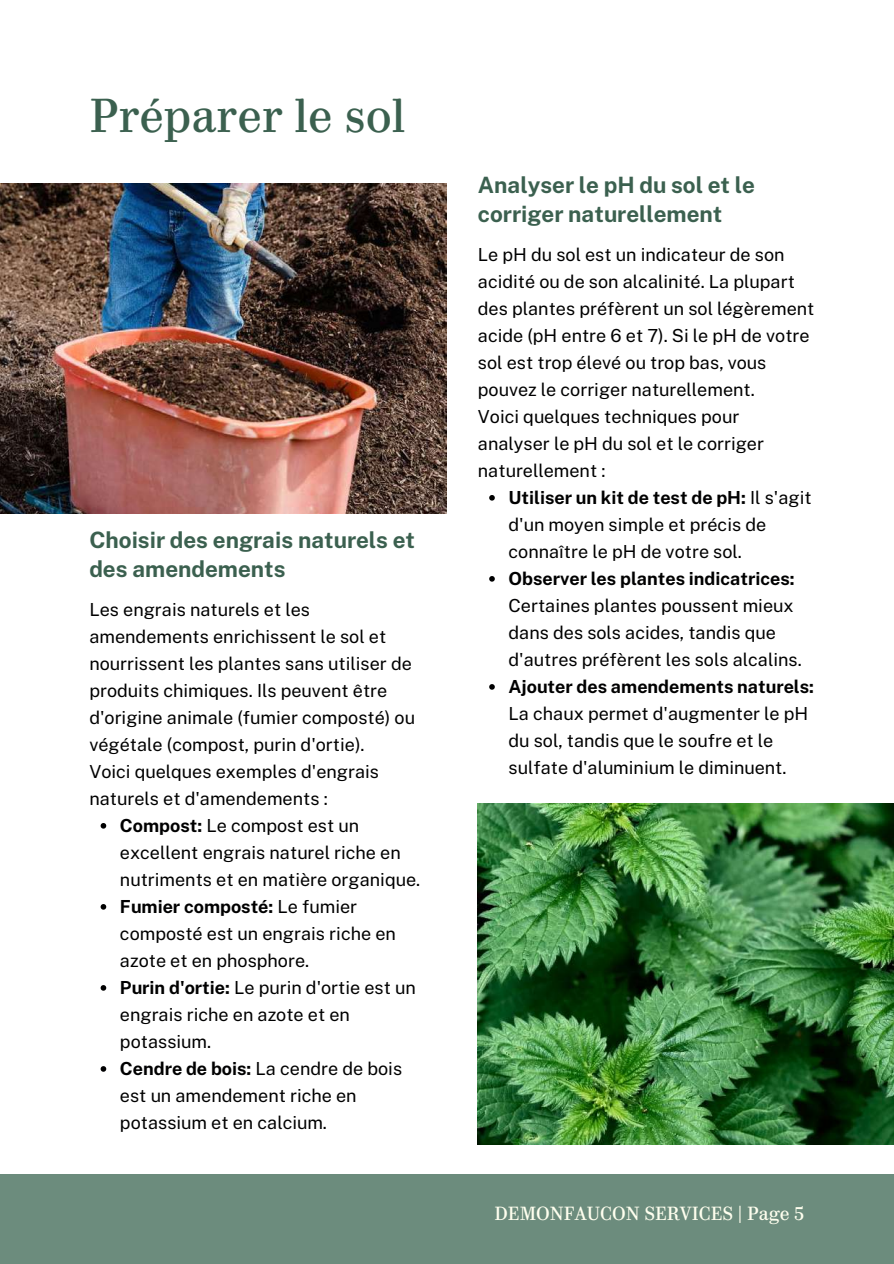
<style>
.page{position:relative;width:894px;height:1264px;background:#fff}
.page>*{position:absolute;margin:0;border:0;box-sizing:border-box;transform-origin:0 0}
.t1{font:45px "Parmigiano Piccolo HL";color:#3b604f}
.t2{font:700 22.5px/29.2px "Public Sans";color:#3b604f}
.t3{font:18px/27px "Public Sans";color:#000001}
.t4{font:700 18px "Public Sans";color:#000001}
.t5{font:18px "Parmigiano Piccolo HL";color:#ffffef}
.s1{font-weight:700}
.s2{font-weight:400}
</style>
<div class="page">
<div style="left:0;top:1174px;width:893px;height:89px;background:#6c8c7d"></div>
<img style="left:0;top:184px;width:447px;height:329px">
<svg style="left:101px;top:823px;width:5px;height:5px"></svg>
<svg style="left:101px;top:904px;width:5px;height:5px"></svg>
<svg style="left:101px;top:985px;width:5px;height:5px"></svg>
<svg style="left:101px;top:1066px;width:5px;height:5px"></svg>
<svg style="left:489px;top:495px;width:5px;height:5px"></svg>
<svg style="left:489px;top:576px;width:5px;height:5px"></svg>
<svg style="left:489px;top:684px;width:5px;height:5px"></svg>
<img style="left:478px;top:803px;width:415px;height:341px">
<h1 class="t1" style="left:89px;top:87px;width:317px">Préparer le sol</h1>
<p class="t2" style="left:89px;top:525px;width:327px">Choisir des engrais naturels et des amendements</p>
<p class="t3" style="left:89px;top:596px;width:222px">Les engrais naturels et les</p>
<p class="t3" style="left:89px;top:623px;width:298px">amendements enrichissent le sol et</p>
<p class="t3" style="left:89px;top:650px;width:324px">nourrissent les plantes sans utiliser de</p>
<p class="t3" style="left:89px;top:677px;width:299px">produits chimiques. Ils peuvent être</p>
<p class="t3" style="left:89px;top:704px;width:327px">d'origine animale (fumier composté) ou</p>
<p class="t3" style="left:89px;top:731px;width:277px">végétale (compost, purin d'ortie).</p>
<p class="t3" style="left:89px;top:758px;width:291px">Voici quelques exemples d'engrais</p>
<p class="t3" style="left:89px;top:785px;width:240px">naturels et d'amendements :</p>
<p class="t3" style="left:120px;top:812px;width:241px"><span class="s1">Compost:</span> Le compost est un</p>
<p class="t3" style="left:120px;top:839px;width:282px">excellent engrais naturel riche en</p>
<p class="t3" style="left:120px;top:866px;width:301px">nutriments et en matière organique.</p>
<p class="t4" style="left:120px;top:896px;width:239px">Fumier composté: <span class="s2">Le fumier</span></p>
<p class="t3" style="left:120px;top:920px;width:277px">composté est un engrais riche en</p>
<p class="t3" style="left:120px;top:947px;width:191px">azote et en phosphore.</p>
<p class="t3" style="left:120px;top:974px;width:297px"><span class="s1">Purin d'ortie:</span> Le purin d'ortie est un</p>
<p class="t3" style="left:120px;top:1001px;width:231px">engrais riche en azote et en</p>
<p class="t3" style="left:120px;top:1028px;width:93px">potassium.</p>
<p class="t3" style="left:120px;top:1055px;width:284px"><span class="s1">Cendre de bois:</span> La cendre de bois</p>
<p class="t3" style="left:120px;top:1082px;width:238px">est un amendement riche en</p>
<p class="t3" style="left:120px;top:1109px;width:208px">potassium et en calcium.</p>
<p class="t2" style="left:478px;top:170px;width:278px">Analyser le pH du sol et le corriger naturellement</p>
<p class="t3" style="left:478px;top:241px;width:338px">Le pH du sol est un indicateur de son acidité ou de son alcalinité. La plupart des plantes préfèrent un sol légèrement acide (pH entre 6 et 7). Si le pH de votre sol est trop élevé ou trop bas, vous pouvez le corriger naturellement.<br>Voici quelques techniques pour analyser le pH du sol et le corriger naturellement :</p>
<p class="t3" style="left:508px;top:484px;width:304px"><span class="s1">Utiliser un kit de test de pH:</span> Il s'agit d'un moyen simple et précis de connaître le pH de votre sol.</p>
<p class="t4" style="left:508px;top:568px;width:287px">Observer les plantes indicatrices:</p>
<p class="t3" style="left:508px;top:592px;width:295px">Certaines plantes poussent mieux dans des sols acides, tandis que d'autres préfèrent les sols alcalins.</p>
<p class="t4" style="left:508px;top:676px;width:307px">Ajouter des amendements naturels:</p>
<p class="t3" style="left:508px;top:700px;width:301px">La chaux permet d'augmenter le pH du sol, tandis que le soufre et le sulfate d'aluminium le diminuent.</p>
<p class="t5" style="left:494px;top:1202px;width:311px">DEMONFAUCON SERVICES | Page 5</p>
</div>
